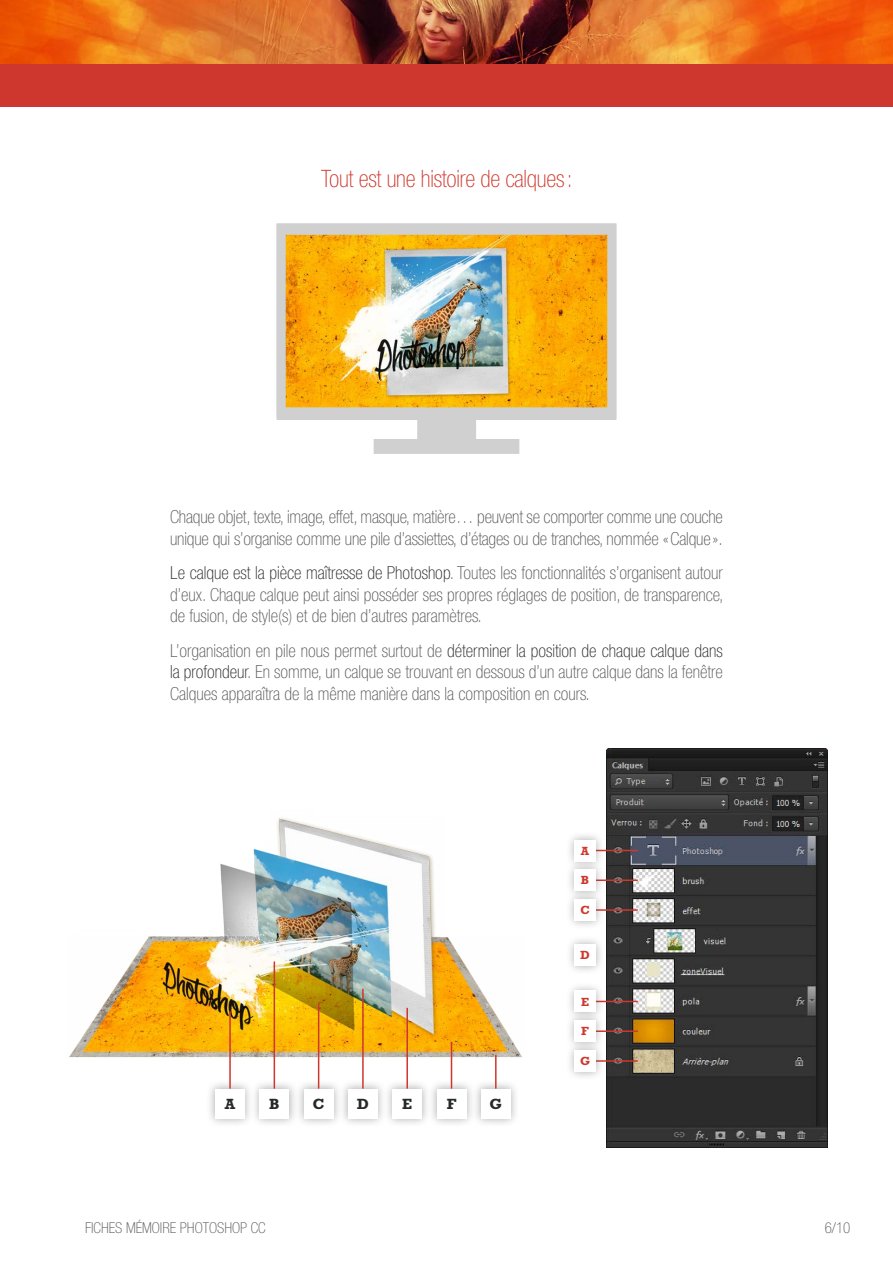
<style>
.page{position:relative;width:893px;height:1263px;background:#fff}
.page>*{position:absolute;margin:0;border:0;box-sizing:border-box;transform-origin:0 0}
.t1{font:100 condensed 24px "Helvetica Neue LT Std";letter-spacing:-.01em;color:#ce372d}
.t2{font:100 condensed 18px/21.6px "Helvetica Neue LT Std";color:#575756;text-align:justify}
.t3{font:100 condensed 15px "Helvetica Neue LT Std";color:#575756}
.t4{font:700 15px "Rockwell Std";color:#282827}
.t5{font:700 12px "Rockwell Std";color:#ce372d}
.s1{color:#282827}
</style>
<div class="page">
<div style="left:0;top:64px;width:893px;height:42px;background:#ce372d"></div>
<img style="left:0;top:0;width:893px;height:64px">
<img style="left:69px;top:817px;width:453px;height:262px">
<img style="left:607px;top:748px;width:220px;height:399px">
<img style="left:276px;top:223px;width:341px;height:231px">
<div style="left:206px;top:1079px;width:48px;height:48px;background:#575756;opacity:.5"></div>
<div style="left:215px;top:1089px;width:30px;height:29px;background:#fff"></div>
<div style="left:250px;top:1079px;width:48px;height:48px;background:#575756;opacity:.5"></div>
<div style="left:259px;top:1089px;width:30px;height:29px;background:#fff"></div>
<div style="left:295px;top:1079px;width:48px;height:48px;background:#575756;opacity:.5"></div>
<div style="left:304px;top:1089px;width:29px;height:29px;background:#fff"></div>
<div style="left:339px;top:1079px;width:48px;height:48px;background:#575756;opacity:.5"></div>
<div style="left:348px;top:1089px;width:30px;height:29px;background:#fff"></div>
<div style="left:383px;top:1079px;width:48px;height:48px;background:#575756;opacity:.5"></div>
<div style="left:392px;top:1089px;width:30px;height:29px;background:#fff"></div>
<div style="left:428px;top:1079px;width:48px;height:48px;background:#575756;opacity:.5"></div>
<div style="left:437px;top:1089px;width:29px;height:29px;background:#fff"></div>
<div style="left:472px;top:1079px;width:48px;height:48px;background:#575756;opacity:.5"></div>
<div style="left:481px;top:1089px;width:30px;height:29px;background:#fff"></div>
<hr style="left:229px;top:1011px;width:2px;height:78px;background:#ce372d">
<hr style="left:274px;top:961px;width:1px;height:128px;background:#ce372d">
<hr style="left:318px;top:1003px;width:1px;height:86px;background:#ce372d">
<hr style="left:362px;top:989px;width:2px;height:100px;background:#ce372d">
<hr style="left:406px;top:1008px;width:2px;height:81px;background:#ce372d">
<hr style="left:451px;top:1042px;width:1px;height:47px;background:#ce372d">
<hr style="left:495px;top:1055px;width:2px;height:34px;background:#ce372d">
<hr style="left:585px;top:850px;width:53px;height:1px;background:#ce372d">
<hr style="left:585px;top:879px;width:53px;height:2px;background:#ce372d">
<hr style="left:585px;top:909px;width:53px;height:2px;background:#ce372d">
<hr style="left:585px;top:1001px;width:53px;height:1px;background:#ce372d">
<hr style="left:585px;top:1030px;width:53px;height:2px;background:#ce372d">
<hr style="left:585px;top:1060px;width:53px;height:2px;background:#ce372d">
<div style="left:565px;top:831px;width:40px;height:39px;background:#575756;opacity:.5"></div>
<div style="left:574px;top:840px;width:22px;height:21px;background:#fff"></div>
<div style="left:565px;top:860px;width:40px;height:40px;background:#575756;opacity:.5"></div>
<div style="left:574px;top:870px;width:22px;height:21px;background:#fff"></div>
<div style="left:565px;top:890px;width:40px;height:39px;background:#575756;opacity:.5"></div>
<div style="left:574px;top:899px;width:22px;height:22px;background:#fff"></div>
<div style="left:565px;top:935px;width:40px;height:39px;background:#575756;opacity:.5"></div>
<div style="left:574px;top:944px;width:22px;height:21px;background:#fff"></div>
<div style="left:565px;top:981px;width:40px;height:40px;background:#575756;opacity:.5"></div>
<div style="left:574px;top:991px;width:22px;height:21px;background:#fff"></div>
<div style="left:565px;top:1011px;width:40px;height:40px;background:#575756;opacity:.5"></div>
<div style="left:574px;top:1020px;width:22px;height:22px;background:#fff"></div>
<div style="left:565px;top:1041px;width:40px;height:39px;background:#575756;opacity:.5"></div>
<div style="left:574px;top:1050px;width:22px;height:21px;background:#fff"></div>
<h1 class="t1" style="left:321px;top:165px;width:253px">Tout est une histoire de calques:</h1>
<p class="t2" style="left:170px;top:506px;width:554px">Chaque objet, texte, image, effet, masque, matière… peuvent se comporter comme une couche unique qui s’organise comme une pile d’assiettes, d’étages ou de tranches, nommée «Calque ».</p>
<p class="t2" style="left:170px;top:562px;width:555px"><span class="s1">Le calque est la pièce maîtresse de Photoshop</span>. Toutes les fonctionnalités s’organisent autour d’eux. Chaque calque peut ainsi posséder ses propres réglages de position, de transparence, de fusion, de style(s) et de bien d’autres paramètres.</p>
<p class="t2" style="left:170px;top:639px;width:554px">L’organisation en pile nous permet surtout de <span class="s1">déterminer la position de chaque calque dans la profondeur</span>. En somme, un calque se trouvant en dessous d’un autre calque dans la fenêtre Calques apparaîtra de la même manière dans la composition en cours.</p>
<p class="t4" style="left:225px;top:1095px;width:12px">A</p>
<p class="t4" style="left:269px;top:1095px;width:12px">B</p>
<p class="t4" style="left:313px;top:1095px;width:13px">C</p>
<p class="t4" style="left:357px;top:1095px;width:14px">D</p>
<p class="t4" style="left:402px;top:1095px;width:12px">E</p>
<p class="t4" style="left:447px;top:1095px;width:11px">F</p>
<p class="t4" style="left:489px;top:1095px;width:14px">G</p>
<p class="t5" style="left:581px;top:843px;width:10px">A</p>
<p class="t5" style="left:581px;top:873px;width:10px">B</p>
<p class="t5" style="left:580px;top:903px;width:11px">C</p>
<p class="t5" style="left:580px;top:948px;width:11px">D</p>
<p class="t5" style="left:581px;top:994px;width:10px">E</p>
<p class="t5" style="left:581px;top:1024px;width:9px">F</p>
<p class="t5" style="left:580px;top:1054px;width:12px">G</p>
<p class="t3" style="left:85px;top:1219px;width:174px">Fiches mémoire Photoshop CC</p>
<p class="t3" style="left:825px;top:1219px;width:27px">6/10</p>
</div>
